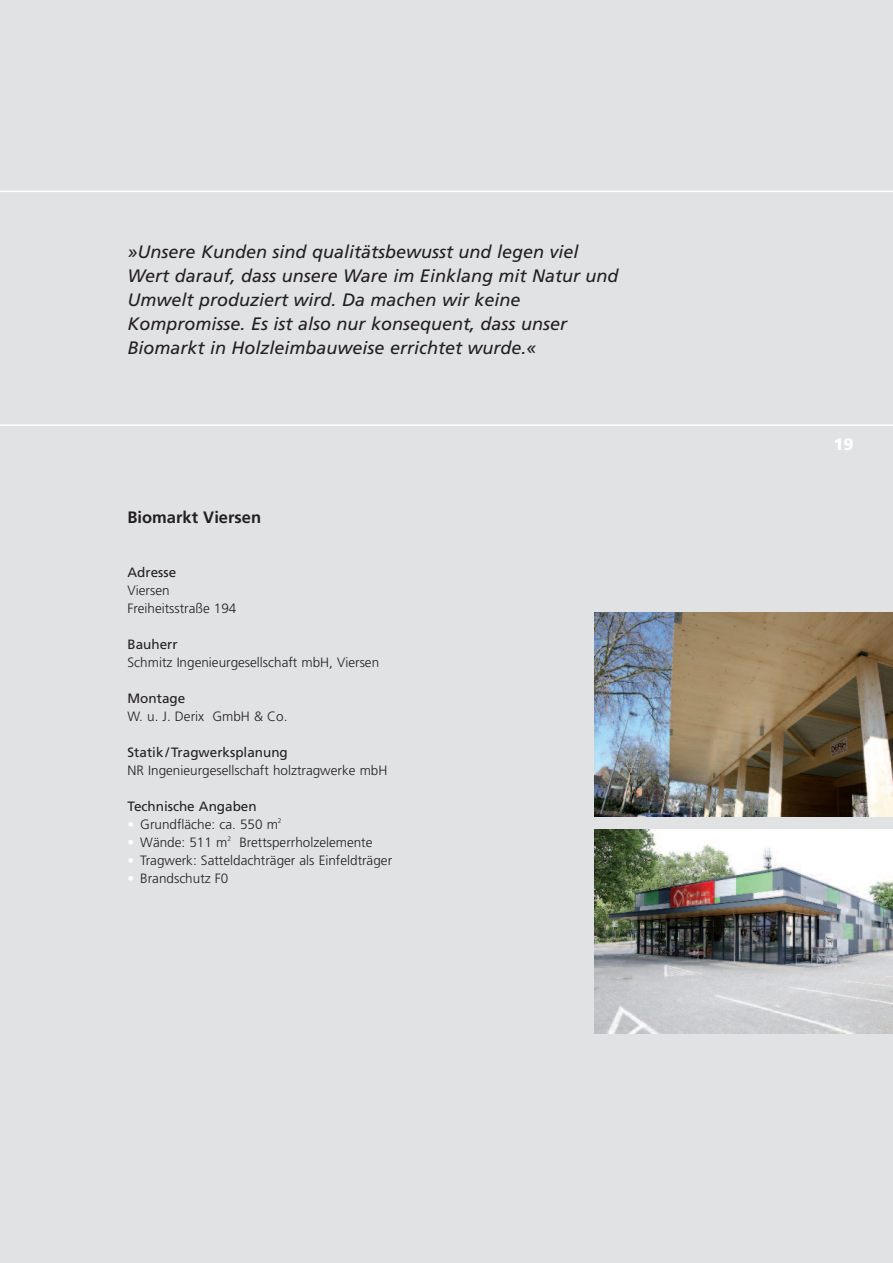
<style>
.page{position:relative;width:893px;height:1263px;background:#e1e2e4}
.page>*{position:absolute;margin:0;border:0;box-sizing:border-box;transform-origin:0 0}
.t1{font:italic 18px/24px "Frutiger CE";color:#231f20}
.t2{font:700 16.5px "Frutiger";color:#231f20}
.t3{font:900 16.5px "Frutiger";color:#fff}
.t4{font:300 13.5px/18px "Frutiger 45";color:#231f20}
.t5{font:13.5px "Frutiger 55 Roman";color:#231f20}
.s1{color:#fff}
</style>
<div class="page">
<hr style="left:0;top:191px;width:893px;height:1px;background:#fff">
<hr style="left:0;top:424px;width:893px;height:2px;background:#fff">
<img style="left:594px;top:829px;width:299px;height:204px">
<img style="left:594px;top:612px;width:299px;height:204px">
<p class="t1" style="left:128px;top:241px;width:492px">»Unsere Kunden sind qualitätsbewusst und legen viel Wert darauf, dass unsere Ware im Einklang mit Natur und Umwelt produziert wird. Da machen wir keine Kompromisse. Es ist also nur konsequent, dass unser Biomarkt in Holzleimbauweise errichtet wurde.«</p>
<p class="t2" style="left:128px;top:510px;width:135px">Biomarkt Viersen</p>
<p class="t5" style="left:128px;top:566px;width:50px">Adresse</p>
<p class="t4" style="left:128px;top:582px;width:110px">Viersen<br>Freiheitsstraße 194</p>
<p class="t5" style="left:128px;top:638px;width:52px">Bauherr</p>
<p class="t4" style="left:128px;top:654px;width:253px">Schmitz Ingenieurgesellschaft mbH, Viersen</p>
<p class="t5" style="left:128px;top:692px;width:59px">Montage</p>
<p class="t4" style="left:128px;top:708px;width:161px">W. u. J. Derix GmbH &amp; Co.</p>
<p class="t5" style="left:128px;top:746px;width:162px">Statik/Tragwerksplanung</p>
<p class="t4" style="left:128px;top:762px;width:261px">NR Ingenieurgesellschaft holztragwerke mbH</p>
<p class="t5" style="left:128px;top:800px;width:131px">Technische Angaben</p>
<p class="t4" style="left:128px;top:816px;width:156px"><span class="s1">•</span> Grundfläche: ca. 550 m<sup>2</sup></p>
<p class="t4" style="left:128px;top:834px;width:246px"><span class="s1">•</span> Wände: 511 m<sup>2</sup> Brettsperrholzelemente</p>
<p class="t4" style="left:128px;top:852px;width:266px"><span class="s1">•</span> Tragwerk: Satteldachträger als Einfeldträger</p>
<p class="t4" style="left:128px;top:870px;width:102px"><span class="s1">•</span> Brandschutz F0</p>
<p class="t3" style="left:833px;top:438px;width:22px">19</p>
</div>
